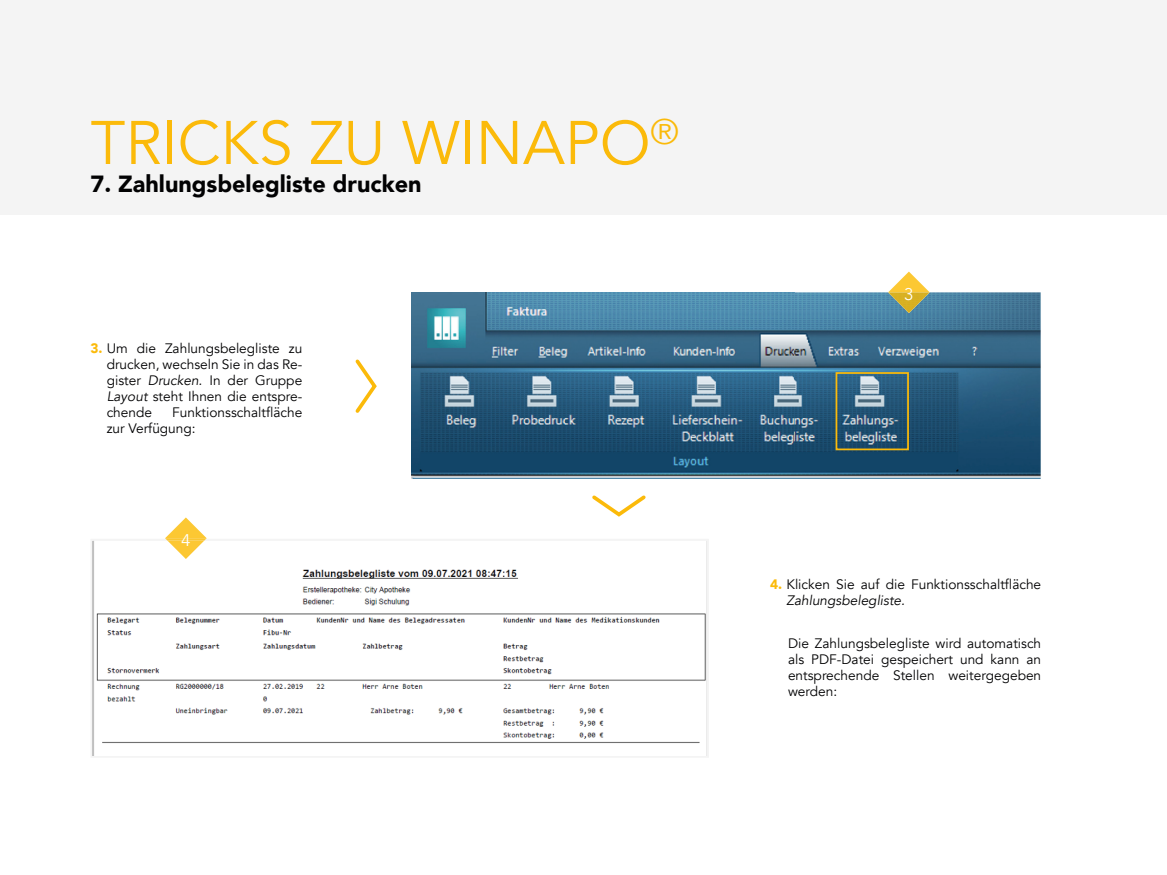
<style>
.page{position:relative;width:1167px;height:875px;background:#f4f4f4}
.page>*{position:absolute;margin:0;border:0;box-sizing:border-box;transform-origin:0 0}
.t1{font:60.86px "Avenir";color:#fbba0a}
.t2{font:900 23.38px "Avenir";color:#020203}
.t3{font:16.87px "Avenir";color:#fff}
.t4{font:13.69px/15.9px "Avenir";color:#020203}
.s1{font-weight:900;color:#fbba0a}
.s2{font-style:italic}
</style>
<div class="page">
<div style="left:0;top:215px;width:1167px;height:660px;background:#fff"></div>
<svg style="left:91px;top:539px;width:618px;height:218px"></svg>
<svg style="left:355px;top:359px;width:22px;height:54px"></svg>
<img style="left:167px;top:541px;width:37px;height:18px">
<svg style="left:165px;top:517px;width:42px;height:24px"></svg>
<svg style="left:592px;top:495px;width:54px;height:22px"></svg>
<img style="left:411px;top:292px;width:630px;height:187px">
<svg style="left:888px;top:272px;width:41px;height:20px"></svg>
<img style="left:888px;top:292px;width:41px;height:21px">
<div style="left:835px;top:372px;width:74px;height:78px;border:2px solid #fbba0a"></div>
<h1 class="t1" style="left:90px;top:107px;width:590px">TRICKS ZU WINAPO<sup>®</sup></h1>
<h2 class="t2" style="left:90px;top:164px;width:332px">7. Zahlungsbelegliste drucken</h2>
<p class="t4" style="left:107px;top:341px;width:197px;text-align:justify;text-indent:-16px"><span class="s1">3.</span> Um die Zahlungsbelegliste zu drucken, wechseln Sie in das Re&shy;gister <span class="s2">Drucken.</span> In der Gruppe <span class="s2">Layout</span> steht Ihnen die entspre&shy;chende</p>
<p class="t4" style="left:107px;top:405px;width:197px;text-indent:65px">Funktionsschaltfläche zur Verfügung:</p>
<p class="t3" style="left:181px;top:530px;width:11px">4</p>
<p class="t3" style="left:904px;top:284px;width:11px">3</p>
<p class="t4" style="left:786px;top:577px;width:256px;text-indent:-16px"><span class="s1">4.</span> Klicken Sie auf die Funktionsschaltfläche<br><span class="s2">Zahlungsbelegliste.</span></p>
<p class="t4" style="left:788px;top:635px;width:255px;text-align:justify">Die Zahlungsbelegliste wird automatisch als PDF-Datei gespeichert und kann an entsprechende Stellen weitergegeben werden:</p>
</div>
